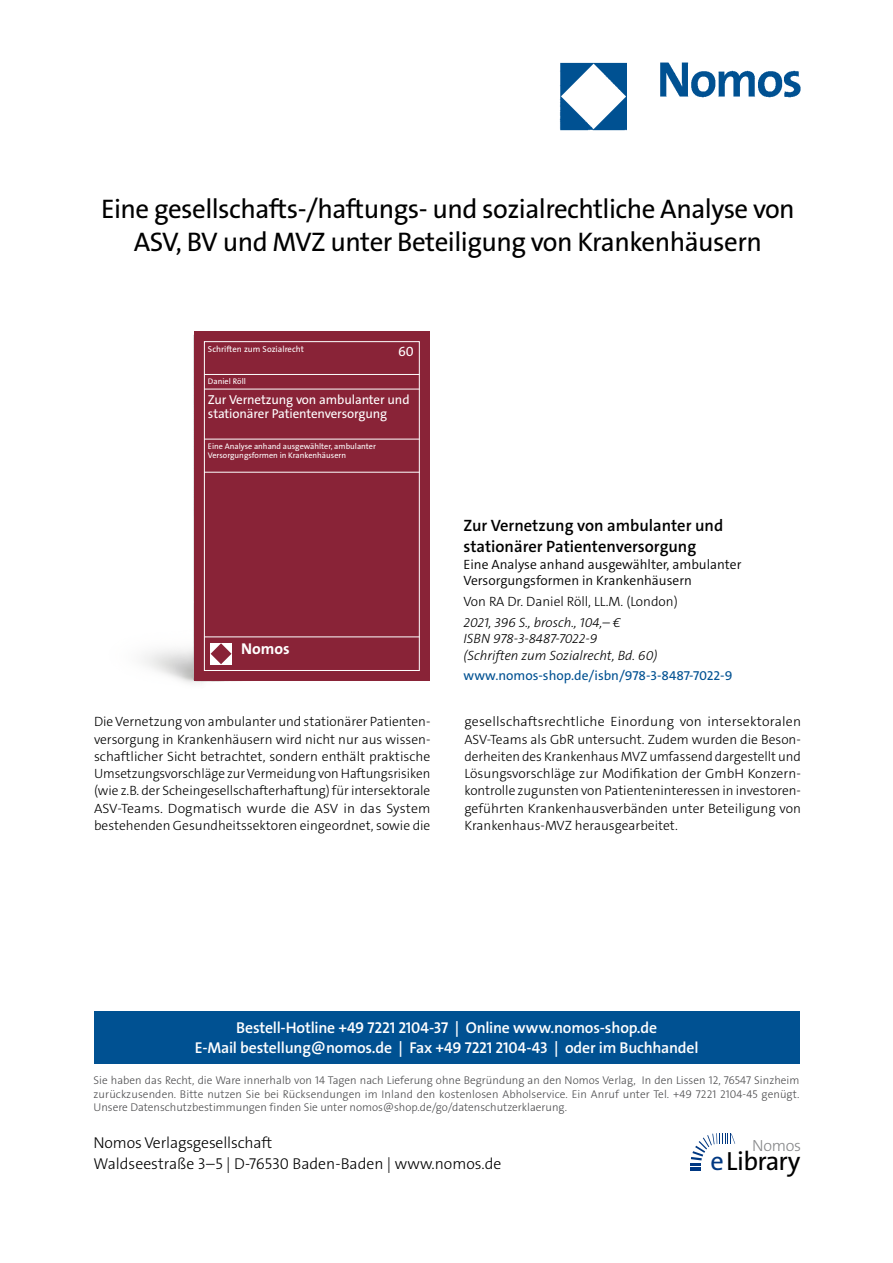
<style>
.page{position:relative;width:893px;height:1263px;background:#fff}
.page>*{position:absolute;margin:0;border:0;box-sizing:border-box;transform-origin:0 0}
.t1{font:27px/32.4px "The Sans Os F";letter-spacing:-.02em;color:#000;text-align:center}
.t2{font:26.4px "The Sans Os F";letter-spacing:-.03em;color:#000}
.t3{font:600 16.5px/21px "The Sans C5";color:#000}
.t4{font:300 16.2px "The Sans Os F";letter-spacing:-.02em;color:#87888a}
.t5{font:600 15.75px/21px "The Sans Os F";letter-spacing:-.01em;color:#fff;text-align:center}
.t6{font:300 15.75px/21px "The Sans Os F";color:#000}
.t7{font:700 15.75px "The Sans Os F";color:#fff}
.t8{font:300 13.5px/17.2px "The Sans C5";color:#000;text-align:justify}
.t9{font:italic 300 13.5px/16.5px "The Sans C5";color:#000}
.t10{font:300 13.5px/16.5px "The Sans C5";color:#000}
.t11{font:13.5px "The Sans C5";color:#005192}
.t12{font:13.5px "The Sans Os F";color:#fff}
.t13{font:13.05px/14.1px "The Sans Os F";letter-spacing:-.01em;color:#fff}
.t14{font:300 11.25px/13.5px "The Sans Os F";color:#4b4b4d;text-align:justify}
.t15{font:8.7px "The Sans Os F";color:#fff}
.t16{font:8.1px/9.3px "The Sans Os F";color:#fff}
.s1{color:#003882}
</style>
<div class="page">
<img style="left:559px;top:62px;width:242px;height:69px">
<div style="left:94px;top:1011px;width:705px;height:52px;background:#005192"></div>
<svg style="left:690px;top:1133px;width:45px;height:38px"></svg>
<img style="left:144px;top:335px;width:285px;height:348px">
<div style="left:194px;top:331px;width:236px;height:349px;background:#892337"></div>
<div style="left:204px;top:341px;width:216px;height:330px;border:1px solid #fff"></div>
<hr style="left:204px;top:374px;width:216px;height:1px;background:#fff">
<hr style="left:204px;top:389px;width:216px;height:1px;background:#fff">
<hr style="left:204px;top:439px;width:216px;height:1px;background:#fff">
<hr style="left:204px;top:472px;width:216px;height:1px;background:#fff">
<hr style="left:204px;top:637px;width:216px;height:1px;background:#fff">
<div style="left:210px;top:643px;width:22px;height:21px;background:#fff"></div>
<svg style="left:211px;top:643px;width:20px;height:21px"></svg>
<h1 class="t1" style="left:101px;top:193px;width:695px">Eine gesellschafts-/haftungs- und sozialrechtliche Analyse von<br>ASV, BV und MVZ unter Beteiligung von Krankenhäusern</h1>
<p class="t15" style="left:208px;top:344px;width:97px">Schriften zum Sozialrecht</p>
<p class="t12" style="left:398px;top:343px;width:17px">60</p>
<p class="t16" style="left:208px;top:377px;width:39px">Daniel Röll</p>
<p class="t13" style="left:208px;top:392px;width:203px">Zur Vernetzung von ambulanter und stationärer Patientenversorgung</p>
<p class="t16" style="left:208px;top:442px;width:169px">Eine Analyse anhand ausgewählter, ambulanter<br>Versorgungsformen in Krankenhäusern</p>
<p class="t7" style="left:241px;top:638px;width:50px">Nomos</p>
<p class="t3" style="left:463px;top:515px;width:261px">Zur Vernetzung von ambulanter und stationärer Patientenversorgung</p>
<p class="t10" style="left:463px;top:556px;width:279px">Eine Analyse anhand ausgewählter, ambulanter<br>Versorgungsformen in Krankenhäusern</p>
<p class="t8" style="left:463px;top:593px;width:216px">Von RA Dr. Daniel Röll, LL.M. (London)</p>
<p class="t9" style="left:463px;top:614px;width:196px">2021, 396 S., brosch., 104,– €<br>ISBN 978-3-8487-7022-9<br>(Schriften zum Sozialrecht, Bd. 60)</p>
<p class="t11" style="left:463px;top:667px;width:270px">www.nomos-shop.de/isbn/978-3-8487-7022-9</p>
<p class="t8" style="left:94px;top:713px;width:338px">Die Vernetzung von ambulanter und stationärer Patienten&shy;versorgung in Krankenhäusern wird nicht nur aus wissen&shy;schaftlicher Sicht betrachtet, sondern enthält praktische Umsetzungsvorschläge zur Vermeidung von Haftungsrisiken (wie z.B. der Scheingesellschafterhaftung) für intersektorale ASV-Teams. Dogmatisch wurde die ASV in das System bestehenden Gesundheitssektoren eingeordnet, sowie die</p>
<p class="t8" style="left:464px;top:713px;width:338px">gesellschaftsrechtliche Einordung von intersektoralen ASV-Teams als GbR untersucht. Zudem wurden die Beson&shy;derheiten des Krankenhaus MVZ umfassend dargestellt und Lösungsvorschläge zur Modifikation der GmbH Konzern&shy;kontrolle zugunsten von Patienteninteressen in investoren&shy;geführten Krankenhausverbänden unter Beteiligung von Krankenhaus-MVZ herausgearbeitet.</p>
<p class="t5" style="left:195px;top:1017px;width:505px">Bestell-Hotline +49 7221 2104-37 | Online www.nomos-shop.de<br>E-Mail bestellung@nomos.de | Fax +49 7221 2104-43 | oder im Buchhandel</p>
<p class="t14" style="left:94px;top:1074px;width:707px">Sie haben das Recht, die Ware innerhalb von 14 Tagen nach Lieferung ohne Begründung an den Nomos Verlag, In den Lissen 12, 76547 Sinzheim zurückzusenden. Bitte nutzen Sie bei Rücksendungen im Inland den kostenlosen Abholservice. Ein Anruf unter Tel. +49 7221 2104-45 genügt.<br>Unsere Datenschutzbestimmungen finden Sie unter nomos@shop.de/go/datenschutzerklaerung.</p>
<p class="t6" style="left:94px;top:1133px;width:409px">Nomos Verlagsgesellschaft<br>Waldseestraße 3–5 | D-76530 Baden-Baden | www.nomos.de</p>
<p class="t4" style="left:752px;top:1135px;width:51px">Nomos</p>
<h2 class="t2" style="left:710px;top:1144px;width:91px"><span class="s1">e</span>Library</h2>
</div>
